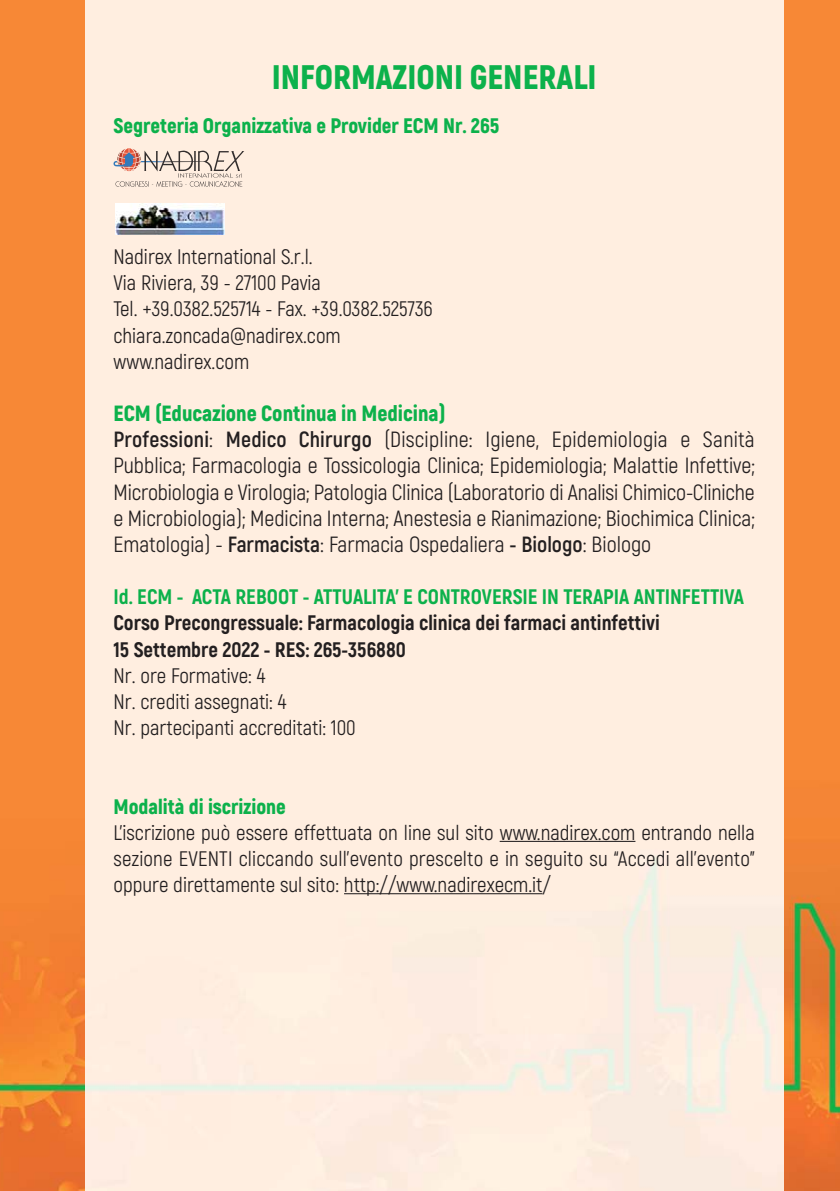
<style>
.page{position:relative;width:840px;height:1191px;background:#fff}
.page>*{position:absolute;margin:0;border:0;box-sizing:border-box;transform-origin:0 0}
.t1{font:900 34px "Akrobat";color:#0cb14b}
.t2{font:22px/26.2px "Akrobat";color:#231f20}
.t3{font:21px/26.2px "Akrobat";color:#231f20}
.t4{font:800 21px/26.2px "Akrobat";color:#231f20}
.t5{font:800 21px "Akrobat";color:#0cb14b}
.t6{font:900 21px "Akrobat";color:#0cb14b}
.s1{font-weight:900;color:#0cb14b}
.s2{font-weight:700}
</style>
<div class="page">
<img style="left:0;top:0;width:839px;height:1191px">
<div style="left:85px;top:0;width:697px;height:1191px;background:#ffeee0"></div>
<hr style="left:499px;top:841px;width:136px;height:1px;background:#231f20">
<hr style="left:344px;top:893px;width:198px;height:1px;background:#231f20">
<svg style="left:113px;top:148px;width:131px;height:39px;background:#dbcabf"></svg>
<img style="left:115px;top:204px;width:109px;height:30px">
<h1 class="t1" style="left:271px;top:64px;width:326px">INFORMAZIONI GENERALI</h1>
<p class="t6" style="left:113px;top:118px;width:387px">Segreteria Organizzativa e Provider ECM Nr. 265</p>
<p class="t3" style="left:113px;top:245px;width:320px">Nadirex International S.r.l.<br>Via Riviera, 39 - 27100 Pavia<br>Tel. +39.0382.525714 - Fax. +39.0382.525736 chiara.zoncada@nadirex.com www.nadirex.com</p>
<p class="t2" style="left:113px;top:402px;width:642px"><span class="s1">ECM (Educazione Continua in Medicina)<br></span><span class="s2">Professioni</span>: <span class="s2">Medico Chirurgo</span> (Discipline: Igiene, Epidemiologia e Sanità Pubblica; Farmacologia e Tossicologia Clinica; Epidemiologia; Malattie Infettive; Microbiologia e Virologia; Patologia Clinica (Laboratorio di Analisi Chimico-Cliniche e Microbiologia); Medicina Interna; Anestesia e Rianimazione; Biochimica Clinica; Ematologia) - <span class="s2">Farmacista</span>: Farmacia Ospedaliera <span class="s2">- Biologo</span>: Biologo</p>
<p class="t5" style="left:113px;top:589px;width:631px">Id. ECM - ACTA REBOOT - ATTUALITA' E CONTROVERSIE IN TERAPIA ANTINFETTIVA</p>
<p class="t4" style="left:113px;top:612px;width:547px">Corso Precongressuale: Farmacologia clinica dei farmaci antinfettivi<br>15 Settembre 2022 - RES: 265-356880</p>
<p class="t3" style="left:113px;top:664px;width:243px">Nr. ore Formative: 4<br>Nr. crediti assegnati: 4<br>Nr. partecipanti accreditati: 100</p>
<p class="t6" style="left:113px;top:798px;width:174px">Modalità di iscrizione</p>
<p class="t3" style="left:113px;top:821px;width:642px;text-align:justify">L’iscrizione può essere effettuata on line sul sito www.nadirex.com entrando nella sezione EVENTI cliccando sull’evento prescelto e in seguito su “Accedi all’evento” oppure direttamente sul sito: http://www.nadirexecm.it/</p>
</div>
